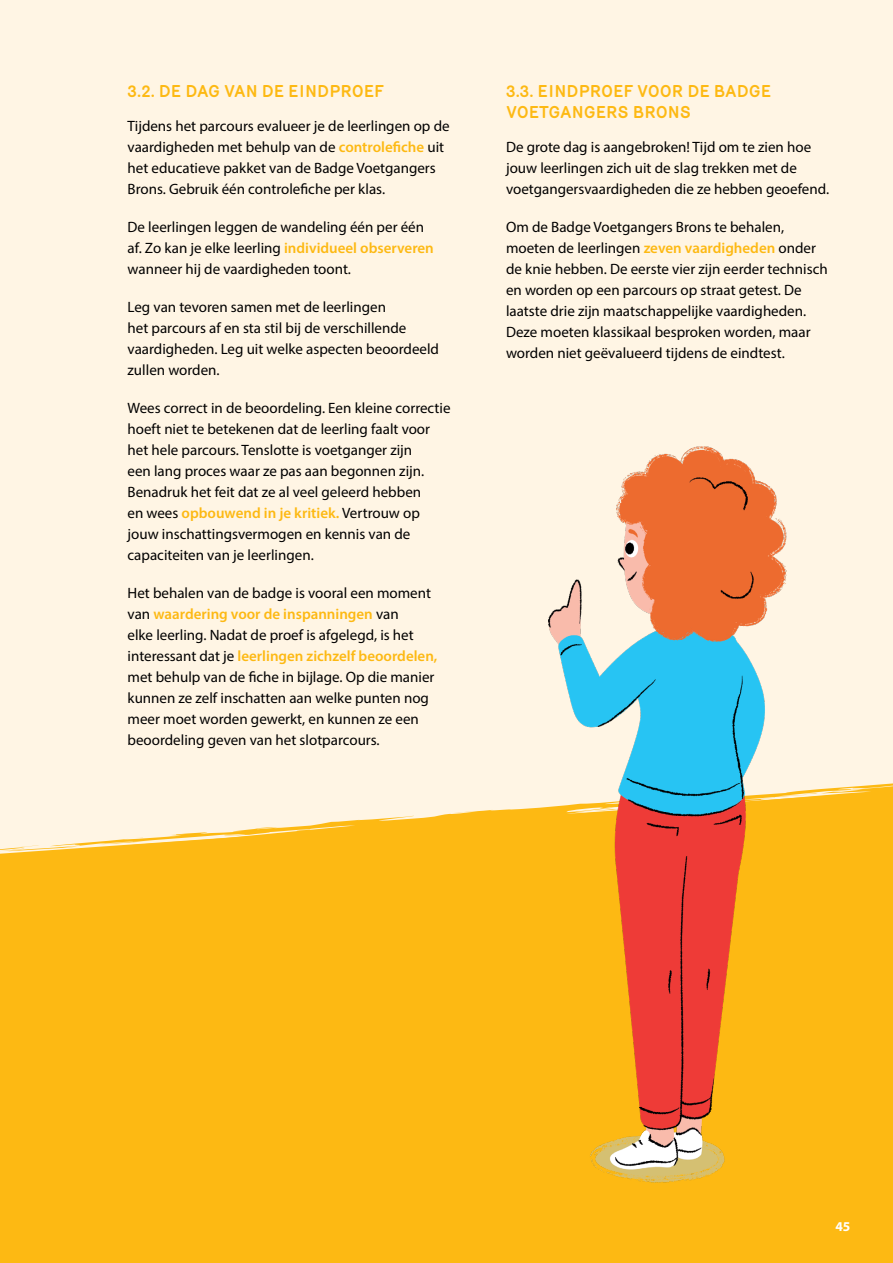
<style>
.page{position:relative;width:893px;height:1263px;background:#fff5e4}
.page>*{position:absolute;margin:0;border:0;box-sizing:border-box;transform-origin:0 0}
.t1{font:700 16.5px/21px "Mercury";color:#fdb913}
.t2{font:15px/21px "Myriad Pro";color:#000}
.t3{font:700 13.5px "Myriad Pro";color:#fff}
.s1{font-weight:600;color:#fdb913}
</style>
<div class="page">
<svg style="left:0;top:783px;width:893px;height:480px;background:#fdbd23"></svg>
<svg style="left:0;top:845px;width:80px;height:20px;background:#fdc746"></svg>
<svg style="left:406px;top:833px;width:17px;height:2px"></svg>
<svg style="left:786px;top:801px;width:63px;height:8px"></svg>
<svg style="left:801px;top:793px;width:22px;height:1px"></svg>
<img style="left:549px;top:446px;width:237px;height:736px">
<p class="t1" style="left:128px;top:81px;width:258px">3.2. DE DAG VAN DE EINDPROEF</p>
<p class="t2" style="left:128px;top:115px;width:324px">Tijdens het parcours evalueer je de leerlingen op de vaardigheden met behulp van de <span class="s1">controlefiche</span> uit het educatieve pakket van de Badge Voetgangers Brons. Gebruik één controlefiche per klas.</p>
<p class="t2" style="left:128px;top:216px;width:308px">De leerlingen leggen de wandeling één per één af. Zo kan je elke leerling <span class="s1">individueel observeren </span>wanneer hij de vaardigheden toont.</p>
<p class="t2" style="left:128px;top:296px;width:313px">Leg van tevoren samen met de leerlingen<br>het parcours af en sta stil bij de verschillende vaardigheden. Leg uit welke aspecten beoordeeld zullen worden.</p>
<p class="t2" style="left:128px;top:397px;width:324px">Wees correct in de beoordeling. Een kleine correctie hoeft niet te betekenen dat de leerling faalt voor het hele parcours. Tenslotte is voetganger zijn<br>een lang proces waar ze pas aan begonnen zijn.<br>Benadruk het feit dat ze al veel geleerd hebben<br>en wees <span class="s1">opbouwend in je kritiek.</span> Vertrouw op jouw inschattingsvermogen en kennis van de capaciteiten van je leerlingen.</p>
<p class="t2" style="left:128px;top:582px;width:311px">Het behalen van de badge is vooral een moment van <span class="s1">waardering voor de inspanningen</span> van<br>elke leerling. Nadat de proef is afgelegd, is het interessant dat je <span class="s1">leerlingen zichzelf beoordelen, </span>met behulp van de fiche in bijlage. Op die manier kunnen ze zelf inschatten aan welke punten nog meer moet worden gewerkt, en kunnen ze een beoordeling geven van het slotparcours.</p>
<p class="t1" style="left:506px;top:81px;width:267px">3.3. EINDPROEF VOOR DE BADGE<br>VOETGANGERS BRONS</p>
<p class="t2" style="left:506px;top:136px;width:325px">De grote dag is aangebroken! Tijd om te zien hoe jouw leerlingen zich uit de slag trekken met de voetgangersvaardigheden die ze hebben geoefend.</p>
<p class="t2" style="left:506px;top:216px;width:323px">Om de Badge Voetgangers Brons te behalen, moeten de leerlingen <span class="s1">zeven vaardigheden</span> onder de knie hebben. De eerste vier zijn eerder technisch en worden op een parcours op straat getest. De laatste drie zijn maatschappelijke vaardigheden.<br>Deze moeten klassikaal besproken worden, maar worden niet geëvalueerd tijdens de eindtest.</p>
<p class="t3" style="left:835px;top:1217px;width:16px">45</p>
</div>
